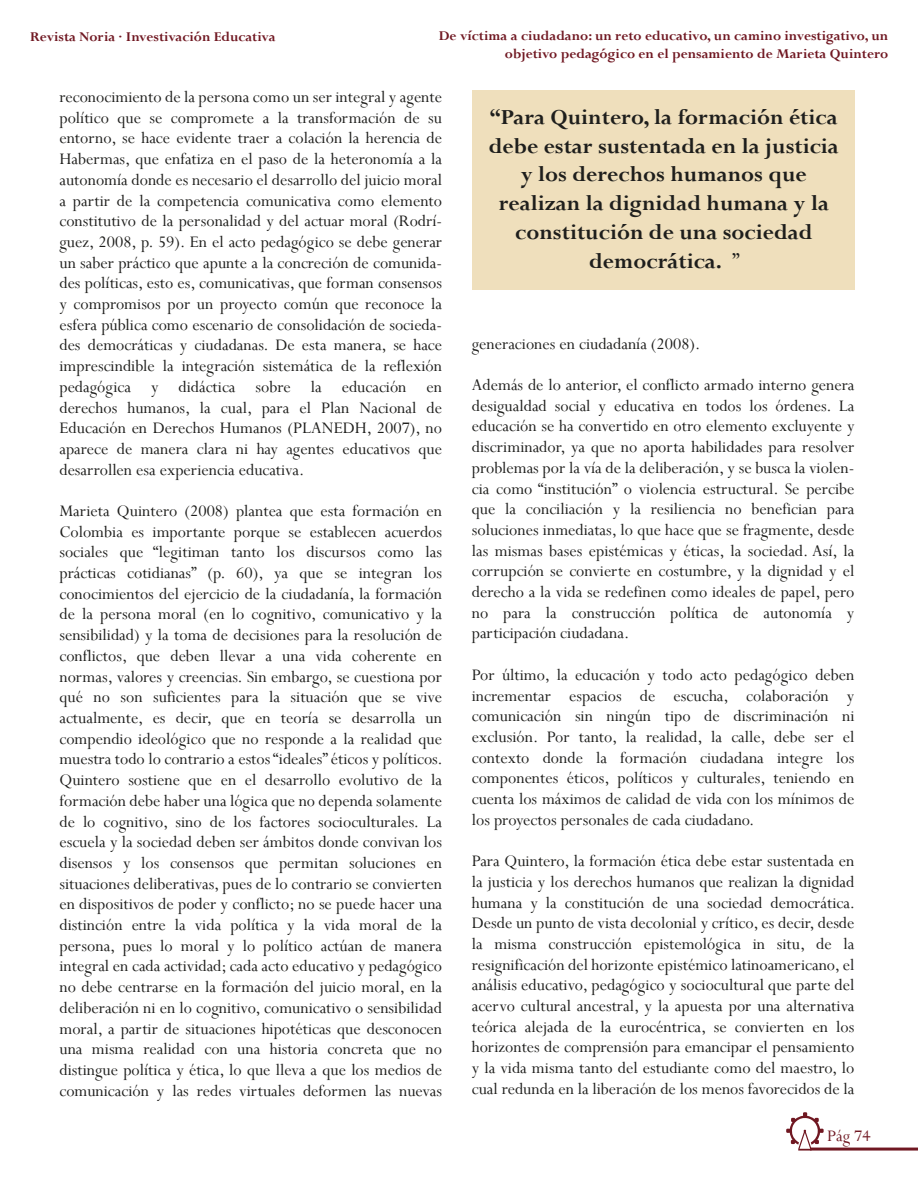
<style>
.page{position:relative;width:918px;height:1188px;background:#fff}
.page>*{position:absolute;margin:0;border:0;box-sizing:border-box;transform-origin:0 0}
.t1{font:700 24px/28.8px "Perpetua";color:#1e1e1c;text-align:center}
.t2{font:18px/20.7px "Perpetua";color:#1e1e1c;text-align:justify}
.t3{font:18px "Perpetua";color:#701822}
.t4{font:700 15px/18px "Perpetua";color:#701822;text-align:right}
.s1{font-weight:400}
</style>
<div class="page">
<div style="left:472px;top:91px;width:383px;height:199px;background:#efdfbc"></div>
<svg style="left:786px;top:1112px;width:38px;height:39px"></svg>
<hr style="left:810px;top:1148px;width:108px;height:3px;background:#701822">
<p class="t4" style="left:439px;top:27px;width:451px">De víctima a ciudadano: un reto educativo, un camino investigativo, un objetivo pedagógico en el pensamiento de Marieta Quintero</p>
<p class="t2" style="left:59px;top:86px;width:384px">reconocimiento de la persona como un ser integral y agente político que se compromete a la transformación de su entorno, se hace evidente traer a colación la herencia de Habermas, que enfatiza en el paso de la heteronomía a la autonomía donde es necesario el desarrollo del juicio moral a partir de la competencia comunicativa como elemento constitutivo de la personalidad y del actuar moral (Rodrí&shy;guez, 2008, p. 59). En el acto pedagógico se debe generar un saber práctico que apunte a la concreción de comunida&shy;des políticas, esto es, comunicativas, que forman consensos y compromisos por un proyecto común que reconoce la esfera pública como escenario de consolidación de socieda&shy;des democráticas y ciudadanas. De esta manera, se hace imprescindible la integración sistemática de la reflexión pedagógica y didáctica sobre la educación en derechos humanos, la cual, para el Plan Nacional de Educación en Derechos Humanos (PLANEDH, 2007), no aparece de manera clara ni hay agentes educativos que desarrollen esa experiencia educativa.</p>
<p class="t2" style="left:59px;top:500px;width:385px">Marieta Quintero (2008) plantea que esta formación en Colombia es importante porque se establecen acuerdos sociales que “legitiman tanto los discursos como las prácticas cotidianas” (p. 60), ya que se integran los conocimientos del ejercicio de la ciudadanía, la formación de la persona moral (en lo cognitivo, comunicativo y la sensibilidad) y la toma de decisiones para la resolución de conflictos, que deben llevar a una vida coherente en normas, valores y creencias. Sin embargo, se cuestiona por qué no son suficientes para la situación que se vive actualmente, es decir, que en teoría se desarrolla un compendio ideológico que no responde a la realidad que muestra todo lo contrario a estos “ideales” éticos y políticos.<br>Quintero sostiene que en el desarrollo evolutivo de la formación debe haber una lógica que no dependa solamente de lo cognitivo, sino de los factores socioculturales. La escuela y la sociedad deben ser ámbitos donde convivan los disensos y los consensos que permitan soluciones en situaciones deliberativas, pues de lo contrario se convierten en dispositivos de poder y conflicto; no se puede hacer una distinción entre la vida política y la vida moral de la persona, pues lo moral y lo político actúan de manera integral en cada actividad; cada acto educativo y pedagógico no debe centrarse en la formación del juicio moral, en la deliberación ni en lo cognitivo, comunicativo o sensibilidad moral, a partir de situaciones hipotéticas que desconocen una misma realidad con una historia concreta que no distingue política y ética, lo que lleva a que los medios de comunicación y las redes virtuales deformen las nuevas</p>
<p class="t4" style="left:30px;top:28px;width:247px">Revista Noria · Investivación Educativa</p>
<h1 class="t1" style="left:489px;top:102px;width:352px">“Para Quintero, la formación ética debe estar sustentada en la justicia y los derechos humanos que realizan la dignidad humana y la constitución de una sociedad democrática. <span class="s1">”</span></h1>
<p class="t2" style="left:472px;top:333px;width:230px">generaciones en ciudadanía (2008).</p>
<p class="t2" style="left:472px;top:374px;width:384px">Además de lo anterior, el conflicto armado interno genera desigualdad social y educativa en todos los órdenes. La educación se ha convertido en otro elemento excluyente y discriminador, ya que no aporta habilidades para resolver problemas por la vía de la deliberación, y se busca la violen&shy;cia como “institución” o violencia estructural. Se percibe que la conciliación y la resiliencia no benefician para soluciones inmediatas, lo que hace que se fragmente, desde las mismas bases epistémicas y éticas, la sociedad. Así, la corrupción se convierte en costumbre, y la dignidad y el derecho a la vida se redefinen como ideales de papel, pero no para la construcción política de autonomía y participación ciudadana.</p>
<p class="t2" style="left:472px;top:664px;width:384px">Por último, la educación y todo acto pedagógico deben incrementar espacios de escucha, colaboración y comunicación sin ningún tipo de discriminación ni exclusión. Por tanto, la realidad, la calle, debe ser el contexto donde la formación ciudadana integre los componentes éticos, políticos y culturales, teniendo en cuenta los máximos de calidad de vida con los mínimos de los proyectos personales de cada ciudadano.</p>
<p class="t2" style="left:472px;top:850px;width:385px">Para Quintero, la formación ética debe estar sustentada en la justicia y los derechos humanos que realizan la dignidad humana y la constitución de una sociedad democrática.<br>Desde un punto de vista decolonial y crítico, es decir, desde la misma construcción epistemológica in situ, de la resignificación del horizonte epistémico latinoamericano, el análisis educativo, pedagógico y sociocultural que parte del acervo cultural ancestral, y la apuesta por una alternativa teórica alejada de la eurocéntrica, se convierten en los horizontes de comprensión para emancipar el pensamiento y la vida misma tanto del estudiante como del maestro, lo cual redunda en la liberación de los menos favorecidos de la</p>
<p class="t3" style="left:827px;top:1125px;width:45px">Pág 74</p>
</div>
